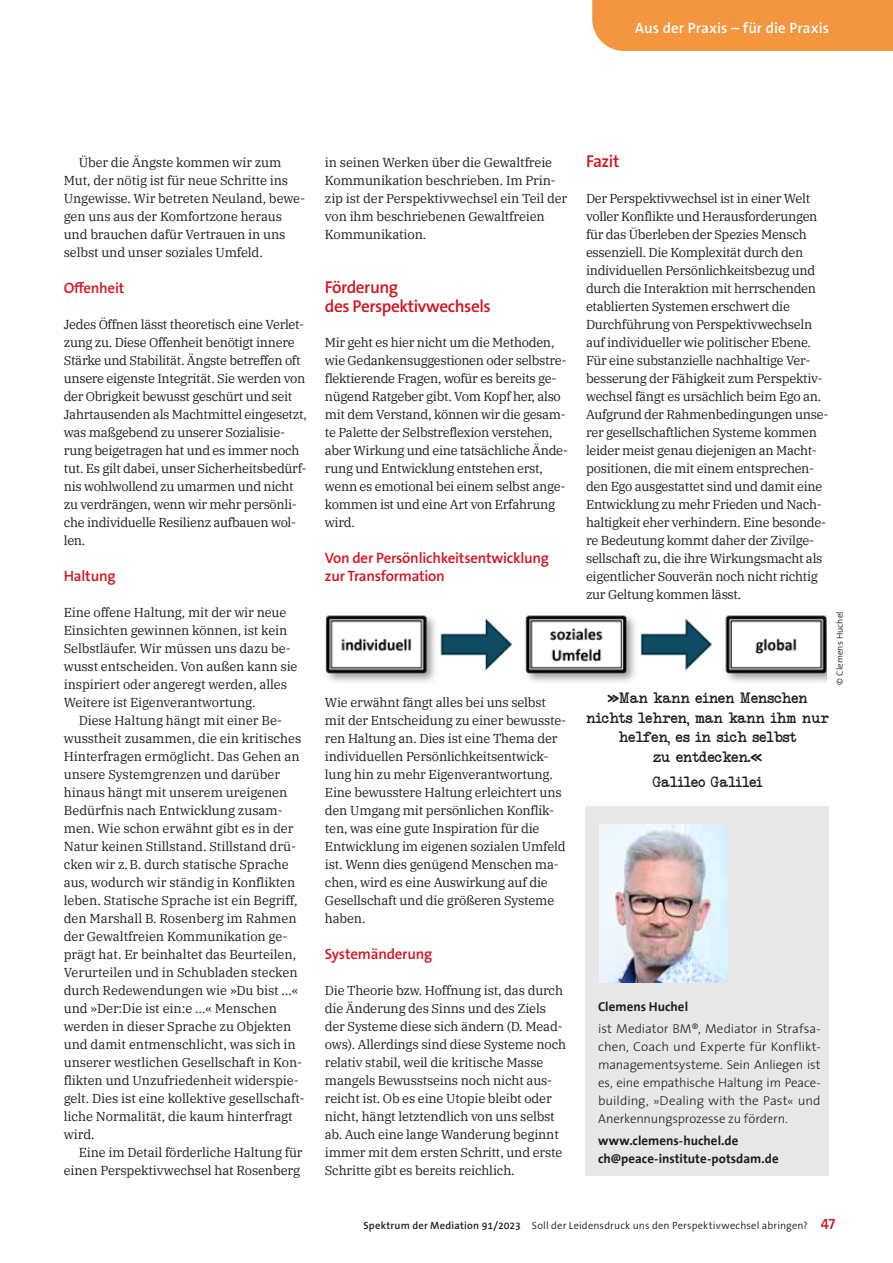
<style>
.page{position:relative;width:893px;height:1263px;background:#fff}
.page>*{position:absolute;margin:0;border:0;box-sizing:border-box;transform-origin:0 0}
.t1{font:600 17.25px/19.5px "The Sans Os F";letter-spacing:-.025em;color:#d5131e}
.t2{font:600 15px/18px "The Sans Os F";letter-spacing:-.015em;color:#d5131e}
.t3{font:15px "Neo Bulletin Limited Free Version";color:#1d1d1b}
.t4{font:600 15px "The Sans Os F";letter-spacing:.01em;color:#fff}
.t5{font:12.9px/18px "IBM Plex Serif";letter-spacing:-.015em;color:#1d1d1b}
.t6{font:300 12.9px/18px "The Sans";letter-spacing:-.005em;color:#1d1d1b;text-align:justify}
.t7{font:700 12.9px/18px "The Sans";letter-spacing:.005em;color:#1d1d1b}
.t8{font:300 10.5px "The Sans Os F";letter-spacing:.015em;color:#1d1d1b}
.t9{font:300 9px "The Sans Os F";letter-spacing:.01em;color:#1d1d1b}
.s1{font-weight:600}
.s2{font-weight:600;font-size:15px;color:#d5131e}
</style>
<div class="page">
<img style="left:325px;top:615px;width:501px;height:67px">
<div style="left:585px;top:806px;width:244px;height:370px;background:#e7e7e7"></div>
<img style="left:600px;top:824px;width:127px;height:159px">
<div style="left:592px;top:0;width:301px;height:51px;background:#f4953f"></div>
<p class="t4" style="left:635px;top:19px;width:196px">Aus der Praxis – für die Praxis</p>
<p class="t5" style="left:64px;top:152px;width:243px;text-indent:15px">Über die Ängste kommen wir zum Mut, der nötig ist für neue Schritte ins Ungewisse. Wir betreten Neuland, bewe&shy;gen uns aus der Komfortzone heraus und brauchen dafür Vertrauen in uns selbst und unser soziales Umfeld.</p>
<p class="t2" style="left:64px;top:279px;width:62px">Offenheit</p>
<p class="t5" style="left:64px;top:314px;width:245px">Jedes Öffnen lässt theoretisch eine Verlet&shy;zung zu. Diese Offenheit benötigt innere Stärke und Stabilität. Ängste betreffen oft unsere eigenste Integrität. Sie werden von der Obrigkeit bewusst geschürt und seit Jahrtausenden als Machtmittel eingesetzt, was maßgebend zu unserer Sozialisie&shy;rung beigetragen hat und es immer noch tut. Es gilt dabei, unser Sicherheitsbedürf&shy;nis wohlwollend zu umarmen und nicht zu verdrängen, wenn wir mehr persönli&shy;che individuelle Resilienz aufbauen wol&shy;len.</p>
<p class="t2" style="left:64px;top:567px;width:53px">Haltung</p>
<p class="t5" style="left:64px;top:602px;width:235px">Eine offene Haltung, mit der wir neue Einsichten gewinnen können, ist kein Selbstläufer. Wir müssen uns dazu be&shy;wusst entscheiden. Von außen kann sie inspiriert oder angeregt werden, alles Weitere ist Eigenverantwortung.</p>
<p class="t5" style="left:64px;top:710px;width:242px;text-indent:15px">Diese Haltung hängt mit einer Be&shy;wusstheit zusammen, die ein kritisches Hinterfragen ermöglicht. Das Gehen an unsere Systemgrenzen und darüber hinaus hängt mit unserem ureigenen Bedürfnis nach Entwicklung zusam&shy;men. Wie schon erwähnt gibt es in der Natur keinen Stillstand. Stillstand drü&shy;cken wir z.B. durch statische Sprache aus, wodurch wir ständig in Konflikten leben. Statische Sprache ist ein Begriff, den Marshall B. Rosenberg im Rahmen der Gewaltfreien Kommunikation ge&shy;prägt hat. Er beinhaltet das Beurteilen, Verurteilen und in Schubladen stecken durch Redewendungen wie »Du bist …« und »Der:Die ist ein:e …« Menschen werden in dieser Sprache zu Objekten und damit entmenschlicht, was sich in unserer westlichen Gesellschaft in Kon&shy;flikten und Unzufriedenheit widerspie&shy;gelt. Dies ist eine kollektive gesellschaft&shy;liche Normalität, die kaum hinterfragt wird.</p>
<p class="t5" style="left:64px;top:1142px;width:240px;text-align:right">Eine im Detail förderliche Haltung für einen Perspektivwechsel hat Rosenberg</p>
<p class="t5" style="left:325px;top:152px;width:244px">in seinen Werken über die Gewaltfreie Kommunikation beschrieben. Im Prin&shy;zip ist der Perspektivwechsel ein Teil der von ihm beschriebenen Gewaltfreien Kommunikation.</p>
<h1 class="t1" style="left:325px;top:277px;width:167px">Förderung<br>des Perspektivwechsels</h1>
<p class="t5" style="left:325px;top:332px;width:245px">Mir geht es hier nicht um die Methoden, wie Gedankensuggestionen oder selbstre&shy;flektierende Fragen, wofür es bereits ge&shy;nügend Ratgeber gibt. Vom Kopf her, also mit dem Verstand, können wir die gesam&shy;te Palette der Selbstreflexion verstehen, aber Wirkung und eine tatsächliche Ände&shy;rung und Entwicklung entstehen erst, wenn es emotional bei einem selbst ange&shy;kommen ist und eine Art von Erfahrung wird.</p>
<p class="t2" style="left:325px;top:549px;width:226px">Von der Persönlichkeitsentwicklung zur Transformation</p>
<p class="t5" style="left:325px;top:692px;width:243px">Wie erwähnt fängt alles bei uns selbst mit der Entscheidung zu einer bewusste&shy;ren Haltung an. Dies ist eine Thema der individuellen Persönlichkeitsentwick&shy;lung hin zu mehr Eigenverantwortung.<br>Eine bewusstere Haltung erleichtert uns den Umgang mit persönlichen Konflik&shy;ten, was eine gute Inspiration für die Entwicklung im eigenen sozialen Umfeld ist. Wenn dies genügend Menschen ma&shy;chen, wird es eine Auswirkung auf die Gesellschaft und die größeren Systeme haben.</p>
<p class="t2" style="left:325px;top:945px;width:109px">Systemänderung</p>
<p class="t5" style="left:325px;top:980px;width:243px">Die Theorie bzw. Hoffnung ist, das durch die Änderung des Sinns und des Ziels der Systeme diese sich ändern (D. Mead&shy;ows). Allerdings sind diese Systeme noch relativ stabil, weil die kritische Masse mangels Bewusstseins noch nicht aus&shy;reicht ist. Ob es eine Utopie bleibt oder nicht, hängt letztendlich von uns selbst ab. Auch eine lange Wanderung beginnt immer mit dem ersten Schritt, und erste Schritte gibt es bereits reichlich.</p>
<h1 class="t1" style="left:586px;top:151px;width:35px">Fazit</h1>
<p class="t5" style="left:586px;top:188px;width:244px">Der Perspektivwechsel ist in einer Welt voller Konflikte und Herausforderungen für das Überleben der Spezies Mensch essenziell. Die Komplexität durch den individuellen Persönlichkeitsbezug und durch die Interaktion mit herrschenden etablierten Systemen erschwert die Durchführung von Perspektivwechseln auf individueller wie politischer Ebene.<br>Für eine substanzielle nachhaltige Ver&shy;besserung der Fähigkeit zum Perspektiv&shy;wechsel fängt es ursächlich beim Ego an.<br>Aufgrund der Rahmenbedingungen unse&shy;rer gesellschaftlichen Systeme kommen leider meist genau diejenigen an Macht&shy;positionen, die mit einem entsprechen&shy;den Ego ausgestattet sind und damit eine Entwicklung zu mehr Frieden und Nach&shy;haltigkeit eher verhindern. Eine besonde&shy;re Bedeutung kommt daher der Zivilge&shy;sellschaft zu, die ihre Wirkungsmacht als eigentlicher Souverän noch nicht richtig zur Geltung kommen lässt.</p>
<p class="t3" style="left:638px;top:690px;width:98px">■ ■■ ■ ■</p>
<p class="t3" style="left:798px;top:690px;width:11px">■</p>
<p class="t3" style="left:586px;top:709px;width:61px">■ ▼▲ ●</p>
<p class="t3" style="left:635px;top:729px;width:90px">● ■ ▲ ■ ▲</p>
<p class="t3" style="left:752px;top:729px;width:46px">▲●▲▼</p>
<p class="t3" style="left:661px;top:748px;width:40px">◆ ■▼</p>
<p class="t3" style="left:738px;top:748px;width:11px">■</p>
<p class="t3" style="left:670px;top:774px;width:37px">●●□</p>
<p class="t9" style="left:834px;top:685px;width:75px;rotate:-90deg">© Clemens Huchel</p>
<p class="t7" style="left:598px;top:997px;width:91px">Clemens Huchel</p>
<p class="t6" style="left:598px;top:1019px;width:224px">ist Mediator BM®, Mediator in Strafsa&shy;chen, Coach und Experte für Konflikt&shy;managementsysteme. Sein Anliegen ist es, eine empathische Haltung im Peace&shy;building, »Dealing with the Past« und Anerkennungsprozesse zu fördern.</p>
<p class="t7" style="left:598px;top:1132px;width:182px">www.clemens-huchel.de ch@peace-institute-potsdam.de</p>
<p class="t8" style="left:363px;top:1219px;width:473px"><span class="s1">Spektrum der Mediation 91/2023</span> Soll der Leidensdruck uns den Perspektivwechsel abringen? <span class="s2">47</span></p>
</div>
